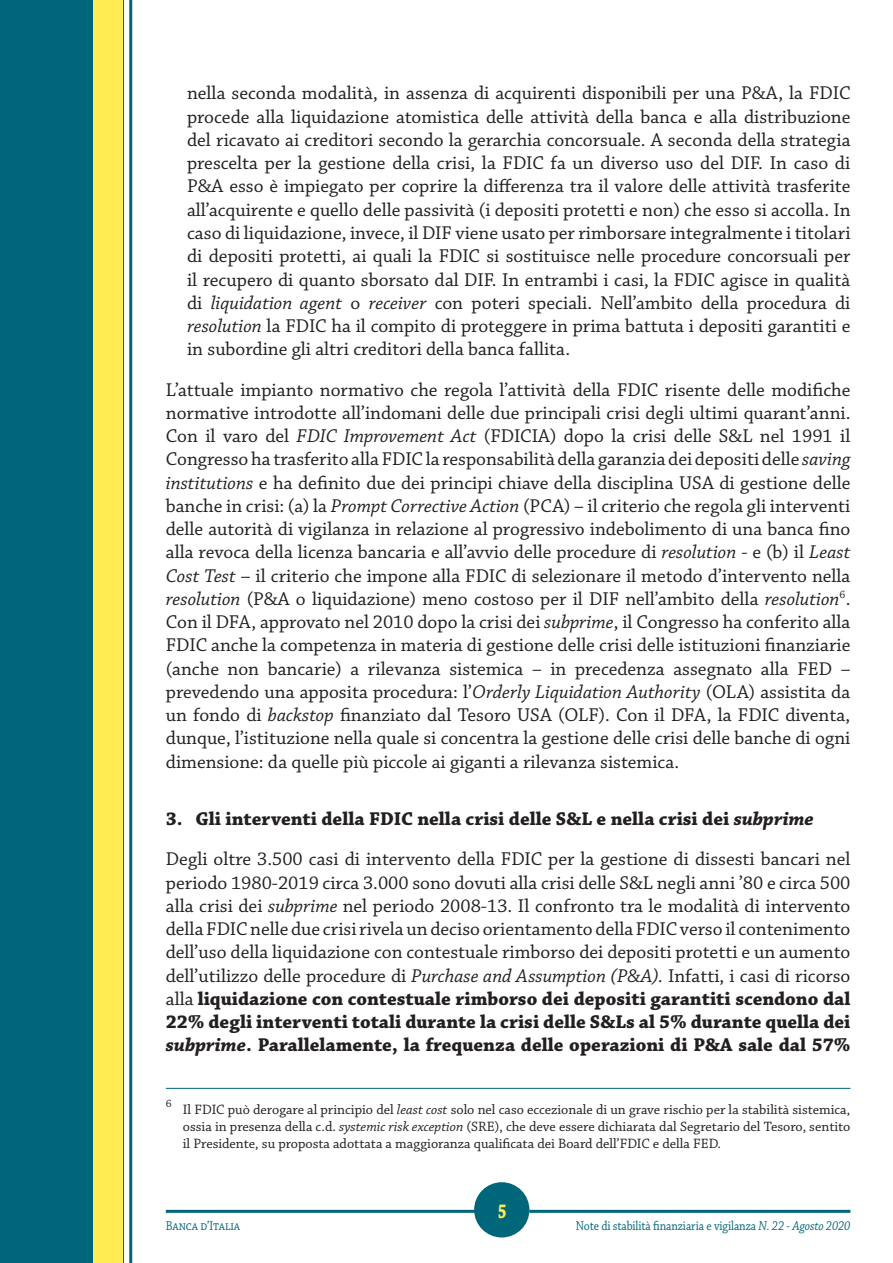
<style>
.page{position:relative;width:893px;height:1263px;background:#fff}
.page>*{position:absolute;margin:0;border:0;box-sizing:border-box;transform-origin:0 0}
.t1{font:700 21px "Chaparral Pro";color:#ffeb52;scale:.75 1}
.Paragrafo{font:19.5px/23.2px "Chaparral Pro";color:#231f20;text-align:justify}
.elenco_numerato{font:19.5px/23.2px "Chaparral Pro";color:#231f20;text-align:justify}
.Sottotitolo{font:700 19.5px "Chaparral Pro";color:#231f20}
.Nota{font:14.25px/17.1px "Chaparral Pro";color:#231f20;text-align:justify}
.t2{font:13.5px "Chaparral Pro";letter-spacing:-.01em;color:#00677a;scale:.87 1}
.Nota-2{font:11.4px "Chaparral Pro";color:#231f20}
.s1{font-style:italic}
.s2{font-weight:700}
.s3{font-weight:700;font-style:italic}
</style>
<div class="page">
<svg style="left:474px;top:1215px;width:53px;height:23px"></svg>
<hr style="left:166px;top:1210px;width:308px;height:3px;background:#00677a">
<hr style="left:529px;top:1210px;width:321px;height:3px;background:#00677a">
<div style="left:474px;top:1182px;width:55px;height:55px;background:#00677a;border-radius:50%"></div>
<div style="left:0;top:0;width:123px;height:1263px;background:#00677a"></div>
<div style="left:94px;top:0;width:29px;height:1263px;background:#ffeb52"></div>
<hr style="left:129px;top:0;width:3px;height:1263px;background:#00677a">
<hr style="left:166px;top:1088px;width:684px;height:1px;background:#00677a">
<p class="elenco_numerato" style="left:187px;top:82px;width:665px">nella seconda modalità, in assenza di acquirenti disponibili per una P&amp;A, la FDIC procede alla liquidazione atomistica delle attività della banca e alla distribuzione del ricavato ai creditori secondo la gerarchia concorsuale. A seconda della strategia prescelta per la gestione della crisi, la FDIC fa un diverso uso del DIF. In caso di P&amp;A esso è impiegato per coprire la differenza tra il valore delle attività trasferite all’acquirente e quello delle passività (i depositi protetti e non) che esso si accolla. In caso di liquidazione, invece, il DIF viene usato per rimborsare integralmente i titolari di depositi protetti, ai quali la FDIC si sostituisce nelle procedure concorsuali per il recupero di quanto sborsato dal DIF. In entrambi i casi, la FDIC agisce in qualità di <span class="s1">liquidation agent</span> o <span class="s1">receiver</span> con poteri speciali. Nell’ambito della procedura di <span class="s1">resolution</span> la FDIC ha il compito di proteggere in prima battuta i depositi garantiti e in subordine gli altri creditori della banca fallita.</p>
<p class="Paragrafo" style="left:166px;top:378px;width:686px">L’attuale impianto normativo che regola l’attività della FDIC risente delle modifiche normative introdotte all’indomani delle due principali crisi degli ultimi quarant’anni.<br>Con il varo del <span class="s1">FDIC Improvement Act</span> (FDICIA) dopo la crisi delle S&amp;L nel 1991 il Congresso ha trasferito alla FDIC la responsabilità della garanzia dei depositi delle <span class="s1">saving institutions</span> e ha definito due dei principi chiave della disciplina USA di gestione delle banche in crisi: (a) la <span class="s1">Prompt Corrective Action</span> (PCA) – il criterio che regola gli interventi delle autorità di vigilanza in relazione al progressivo indebolimento di una banca fino alla revoca della licenza bancaria e all’avvio delle procedure di <span class="s1">resolution</span> - e (b) il <span class="s1">Least Cost Test</span> – il criterio che impone alla FDIC di selezionare il metodo d’intervento nella <span class="s1">resolution</span> (P&amp;A o liquidazione) meno costoso per il DIF nell’ambito della <span class="s1">resolution</span><sup>6</sup>.<br>Con il DFA, approvato nel 2010 dopo la crisi dei <span class="s1">subprime</span>, il Congresso ha conferito alla FDIC anche la competenza in materia di gestione delle crisi delle istituzioni finanziarie (anche non bancarie) a rilevanza sistemica – in precedenza assegnato alla FED – prevedendo una apposita procedura: l’<span class="s1">Orderly Liquidation Authority</span> (OLA) assistita da un fondo di <span class="s1">backstop</span> finanziato dal Tesoro USA (OLF). Con il DFA, la FDIC diventa, dunque, l’istituzione nella quale si concentra la gestione delle crisi delle banche di ogni dimensione: da quelle più piccole ai giganti a rilevanza sistemica.</p>
<p class="Sottotitolo" style="left:166px;top:807px;width:650px">3. Gli interventi della FDIC nella crisi delle S&amp;L e nella crisi dei <span class="s1">subprime</span></p>
<p class="Paragrafo" style="left:166px;top:848px;width:686px">Degli oltre 3.500 casi di intervento della FDIC per la gestione di dissesti bancari nel periodo 1980-2019 circa 3.000 sono dovuti alla crisi delle S&amp;L negli anni ’80 e circa 500 alla crisi dei <span class="s1">subprime</span> nel periodo 2008-13. Il confronto tra le modalità di intervento della FDIC nelle due crisi rivela un deciso orientamento della FDIC verso il contenimento dell’uso della liquidazione con contestuale rimborso dei depositi protetti e un aumento dell’utilizzo delle procedure di <span class="s1">Purchase and Assumption (P&amp;A).</span> Infatti, i casi di ricorso alla <span class="s2">liquidazione con contestuale rimborso dei depositi garantiti scendono dal 22% degli interventi totali durante la crisi delle S&amp;Ls al 5% durante quella dei </span><span class="s3">subprime</span><span class="s2">. Parallelamente, la frequenza delle operazioni di P&amp;A sale dal 57%</span></p>
<p class="Nota-2" style="left:166px;top:1097px;width:7px">6</p>
<p class="Nota" style="left:183px;top:1101px;width:669px">Il FDIC può derogare al principio del <span class="s1">least cost</span> solo nel caso eccezionale di un grave rischio per la stabilità sistemica, ossia in presenza della c.d. <span class="s1">systemic risk exception</span> (SRE), che deve essere dichiarata dal Segretario del Tesoro, sentito il Presidente, su proposta adottata a maggioranza qualificata dei Board dell’FDIC e della FED.</p>
<p class="t1" style="left:498px;top:1198px;width:13px">5</p>
<p class="t2" style="left:166px;top:1219px;width:87px">Banca d’Italia</p>
<p class="t2" style="left:576px;top:1219px;width:317px">Note di stabilità finanziaria e vigilanza <span class="s1">N. 22 - Agosto 2020</span></p>
</div>
